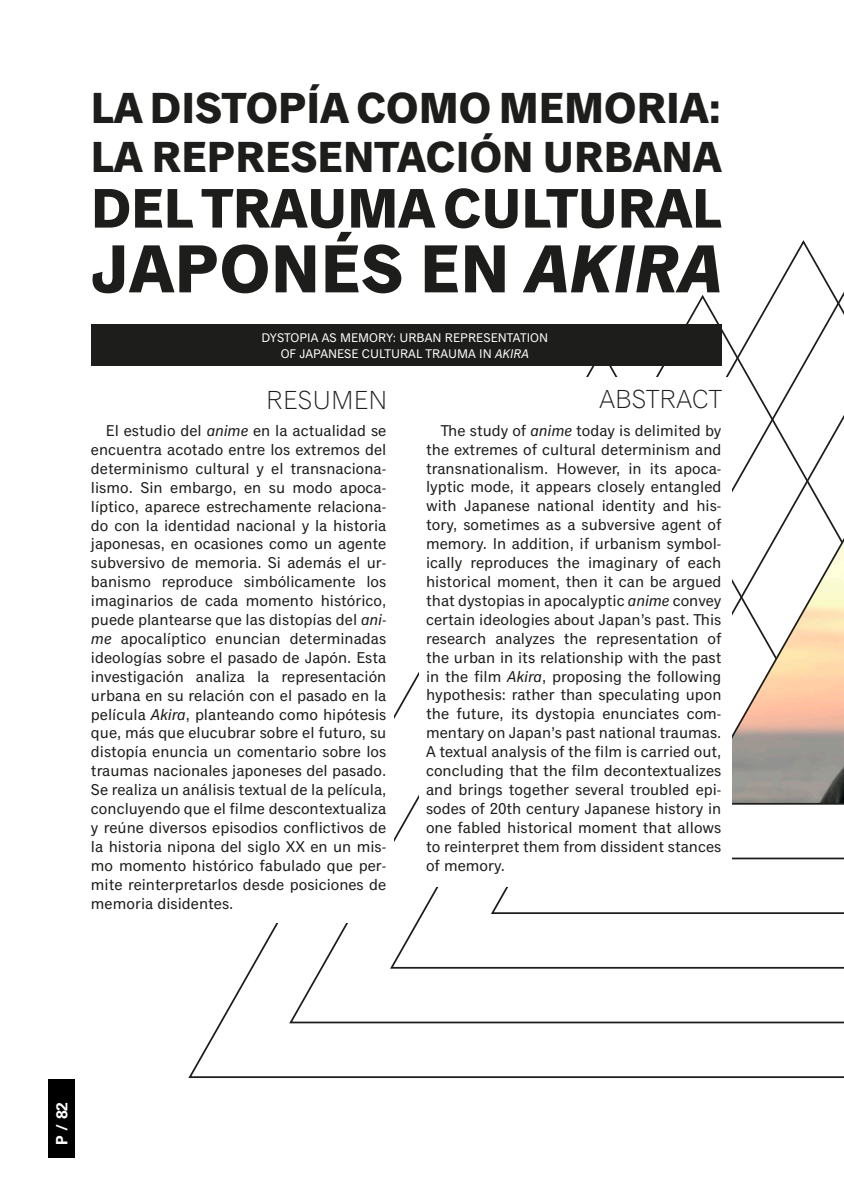
<style>
.page{position:relative;width:844px;height:1191px;background:#fff}
.page>*{position:absolute;margin:0;border:0;box-sizing:border-box;transform-origin:0 0}
.t1{font:700 68.25px "Classic Grotesque Pro";letter-spacing:.01em;color:#1d1d1b}
.t2{font:700 56px "Classic Grotesque Pro";color:#1d1d1b}
.t3{font:700 43.75px "Classic Grotesque Pro";color:#1d1d1b}
.t4{font:300 26.25px "Classic Grotesque Pro";color:#1d1d1b}
.CONA{font:15.75px/18.9px "Classic Grotesque Pro";color:#1d1d1b;text-align:justify}
.t5{font:700 15.75px "Univers LT Std";color:#fff}
.t6{font:12.6px "Classic Grotesque Pro";color:#fff}
.s1{font-style:italic}
</style>
<div class="page">
<svg style="left:289px;top:923px;width:554px;height:101px"></svg>
<svg style="left:388px;top:671px;width:455px;height:298px"></svg>
<svg style="left:489px;top:370px;width:354px;height:545px"></svg>
<svg style="left:590px;top:317px;width:253px;height:543px"></svg>
<svg style="left:690px;top:240px;width:153px;height:565px"></svg>
<div style="left:49px;top:1079px;width:26px;height:78px;background:#000"></div>
<div style="left:419px;top:378px;width:312px;height:509px;background:#fff"></div>
<div style="left:79px;top:376px;width:315px;height:546px;background:#fff"></div>
<div style="left:91px;top:324px;width:630px;height:42px;background:#1d1d1b"></div>
<p class="t3" style="left:91px;top:83px;width:631px">LA DISTOPÍA COMO MEMORIA:</p>
<p class="t3" style="left:91px;top:132px;width:632px">LA REPRESENTACIÓN URBANA</p>
<p class="t2" style="left:91px;top:177px;width:631px">DEL TRAUMA CULTURAL</p>
<p class="t1" style="left:91px;top:230px;width:632px">JAPONÉS EN <span class="s1">AKIRA</span></p>
<p class="t6" style="left:261px;top:331px;width:288px">DYSTOPIA AS MEMORY: URBAN REPRESENTATION</p>
<p class="t6" style="left:281px;top:346px;width:249px">OF JAPANESE CULTURAL TRAUMA IN <span class="s1">AKIRA</span></p>
<p class="t4" style="left:266px;top:385px;width:123px">RESUMEN</p>
<p class="t4" style="left:599px;top:383px;width:124px">ABSTRACT</p>
<p class="CONA" style="left:91px;top:422px;width:297px;text-indent:15px">El estudio del <span class="s1">anime</span> en la actualidad se encuentra acotado entre los extremos del determinismo cultural y el transnaciona&shy;lismo. Sin embargo, en su modo apoca&shy;líptico, aparece estrechamente relaciona&shy;do con la identidad nacional y la historia japonesas, en ocasiones como un agente subversivo de memoria. Si además el ur&shy;banismo reproduce simbólicamente los imaginarios de cada momento histórico, puede plantearse que las distopías del <span class="s1">ani&shy;me</span> apocalíptico enuncian determinadas ideologías sobre el pasado de Japón. Esta investigación analiza la representación urbana en su relación con el pasado en la película <span class="s1">Akira</span>, planteando como hipótesis que, más que elucubrar sobre el futuro, su distopía enuncia un comentario sobre los traumas nacionales japoneses del pasado.<br>Se realiza un análisis textual de la película, concluyendo que el filme descontextualiza y reúne diversos episodios conflictivos de la historia nipona del siglo XX en un mis&shy;mo momento histórico fabulado que per&shy;mite reinterpretarlos desde posiciones de memoria disidentes.</p>
<p class="CONA" style="left:426px;top:421px;width:297px;text-indent:15px">The study of <span class="s1">anime</span> today is delimited by the extremes of cultural determinism and transnationalism. However, in its apoca&shy;lyptic mode, it appears closely entangled with Japanese national identity and his&shy;tory, sometimes as a subversive agent of memory. In addition, if urbanism symbol&shy;ically reproduces the imaginary of each historical moment, then it can be argued that dystopias in apocalyptic <span class="s1">anime</span> convey certain ideologies about Japan’s past. This research analyzes the representation of the urban in its relationship with the past in the film <span class="s1">Akira</span>, proposing the following hypothesis: rather than speculating upon the future, its dystopia enunciates com&shy;mentary on Japan’s past national traumas.<br>A textual analysis of the film is carried out, concluding that the film decontextualizes and brings together several troubled epi&shy;sodes of 20th century Japanese history in one fabled historical moment that allows to reinterpret them from dissident stances of memory.</p>
<p class="t5" style="left:53px;top:1144px;width:44px;rotate:-90deg">P / 82</p>
</div>
